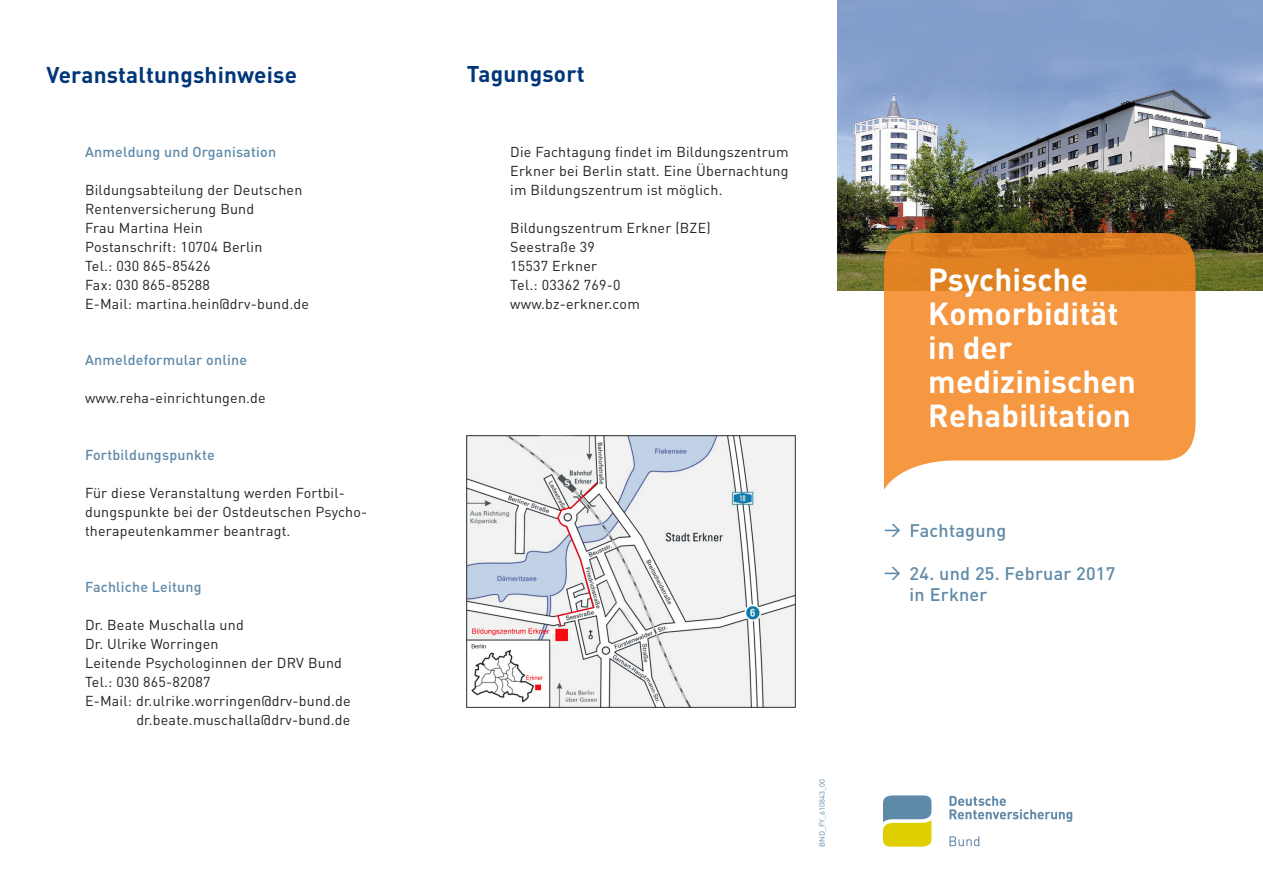
<style>
.page{position:relative;width:1263px;height:893px;background:#fff}
.page>*{position:absolute;margin:0;border:0;box-sizing:border-box;transform-origin:0 0}
.Titel_Text_Blase{font:700 31.5px/34px "DIN Pro DR Vp";letter-spacing:.005em;color:#fff}
.Kapitelüberschrift{font:700 22.5px "DIN Pro DR Vp";letter-spacing:.01em;color:#013778}
.t1{font:500 18px/21.3px "DIN Pro DR Vp";letter-spacing:.015em;color:#5f89a8}
.Text{font:14.25px/18.9px "DIN Pro DR Vp";letter-spacing:.015em;color:#231f20}
.Text-2{font:500 14.25px "DIN Pro DR Vp";letter-spacing:.015em;color:#5f89a8}
.FY_Druckstücknummer{font:7.5px "DIN Pro DR Vp";color:#5f89a8}
.s1{font-size:16.5px}
</style>
<div class="page">
<img style="left:838px;top:0;width:425px;height:291px">
<img style="left:884px;top:234px;width:332px;height:256px">
<img style="left:884px;top:795px;width:189px;height:52px">
<img style="left:467px;top:435px;width:328px;height:272px">
<p class="Kapitelüberschrift" style="left:46px;top:60px;width:252px">Veranstaltungshinweise</p>
<p class="Kapitelüberschrift" style="left:467px;top:59px;width:119px">Tagungsort</p>
<p class="Text-2" style="left:85px;top:143px;width:193px">Anmeldung und Organisation</p>
<p class="Text" style="left:85px;top:180px;width:219px">Bildungsabteilung der Deutschen<br>Rentenversicherung Bund</p>
<p class="Text" style="left:85px;top:218px;width:119px">Frau Martina Hein</p>
<p class="Text" style="left:85px;top:237px;width:179px">Postanschrift: 10704 Berlin</p>
<p class="Text" style="left:85px;top:256px;width:127px">Tel.: 030 865-85426</p>
<p class="Text" style="left:85px;top:275px;width:126px">Fax: 030 865-85288</p>
<p class="Text" style="left:85px;top:294px;width:225px">E-Mail: martina.hein@drv-bund.de</p>
<p class="Text-2" style="left:85px;top:351px;width:163px">Anmeldeformular online</p>
<p class="Text" style="left:85px;top:388px;width:182px">www.reha-einrichtungen.de</p>
<p class="Text-2" style="left:85px;top:446px;width:131px">Fortbildungspunkte</p>
<p class="Text" style="left:85px;top:483px;width:284px">Für diese Veranstaltung werden Fortbil&shy;dungspunkte bei der Ostdeutschen Psycho&shy;therapeutenkammer beantragt.</p>
<p class="Text-2" style="left:85px;top:578px;width:118px">Fachliche Leitung</p>
<p class="Text" style="left:85px;top:615px;width:160px">Dr. Beate Muschalla und<br>Dr. Ulrike Worringen</p>
<p class="Text" style="left:85px;top:653px;width:258px">Leitende Psychologinnen der DRV Bund</p>
<p class="Text" style="left:85px;top:672px;width:127px">Tel.: 030 865-82087</p>
<p class="Text" style="left:85px;top:691px;width:267px;text-align:right">E-Mail: dr.ulrike.worringen@drv-bund.de dr.beate.muschalla@drv-bund.de</p>
<p class="Text" style="left:510px;top:142px;width:280px;text-align:justify">Die Fachtagung findet im Bildungszentrum Erkner bei Berlin statt. Eine Übernachtung im Bildungszentrum ist möglich.</p>
<p class="Text" style="left:510px;top:218px;width:202px">Bildungszentrum Erkner (BZE)</p>
<p class="Text" style="left:510px;top:237px;width:86px">Seestraße 39</p>
<p class="Text" style="left:510px;top:256px;width:88px">15537 Erkner</p>
<p class="Text" style="left:510px;top:275px;width:112px">Tel.: 03362 769-0</p>
<p class="Text" style="left:510px;top:294px;width:131px">www.bz-erkner.com</p>
<p class="FY_Druckstücknummer" style="left:817px;top:847px;width:69px;rotate:-90deg">BND_FY_610843_00</p>
<p class="Titel_Text_Blase" style="left:928px;top:261px;width:209px">Psychische<br>Komorbidität in der medizinischen<br>Rehabilitation</p>
<p class="t1" style="left:884px;top:520px;width:124px"><span class="s1">→</span> Fachtagung</p>
<p class="t1" style="left:909px;top:562px;width:207px;text-indent:-26px"><span class="s1">→</span> 24. und 25. Februar 2017 in Erkner</p>
</div>
